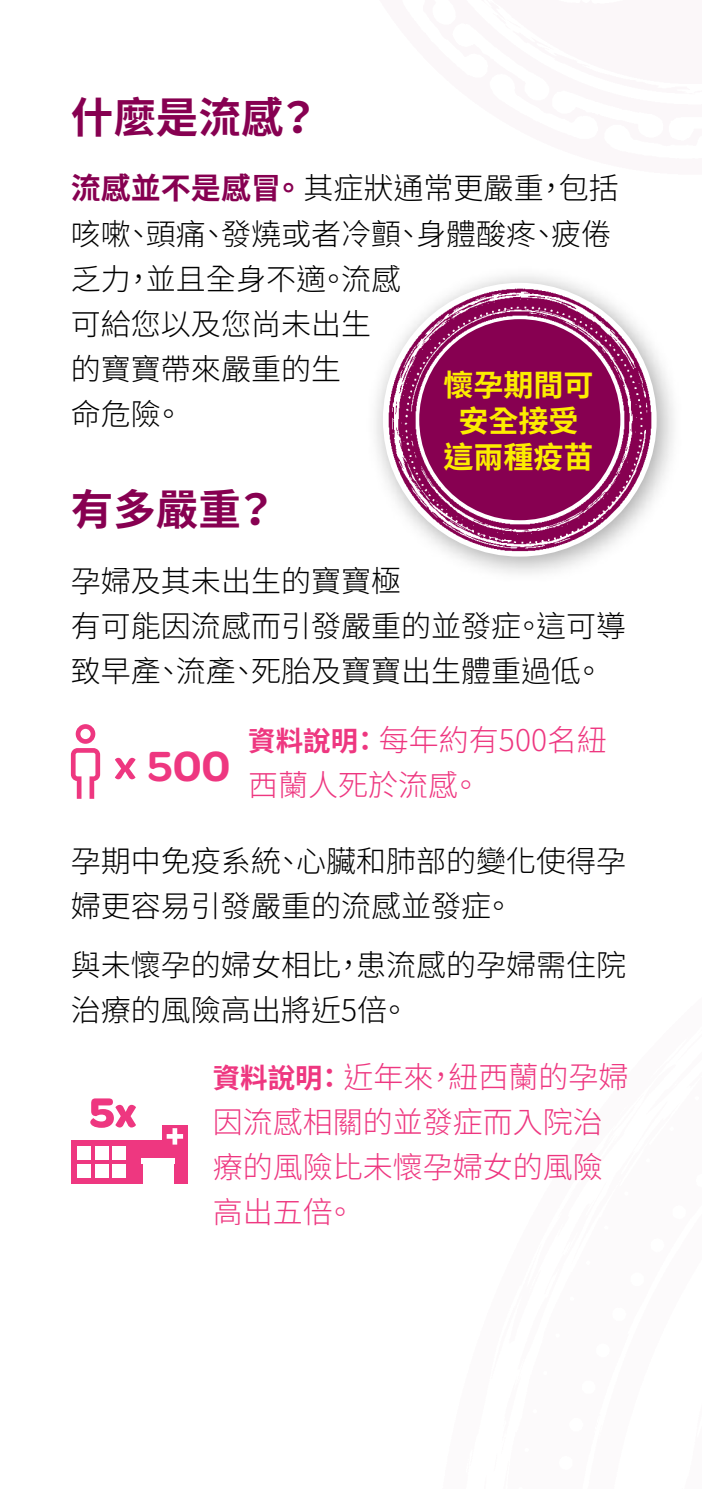
<style>
.page{position:relative;width:702px;height:1489px;background:#fff}
.page>*{position:absolute;margin:0;border:0;box-sizing:border-box;transform-origin:0 0}
.t1{font:600 45px "Omnes";color:#ee3780}
.t2{font:700 42.5px "Noto Sans CJ Ktc";color:#870051}
.t3{font:300 30px/45px "Noto Sans CJ Ktc";color:#000}
.t4{font:300 30px/45px "Noto Sans CJ Ktc";color:#ee3780}
.t5{font:700 30px/36px "Noto Sans CJ Ktc";color:#fced00;text-align:center}
.s1{font-weight:700;color:#870051}
.s2{font-weight:700;font-size:27.5px}
</style>
<div class="page">
<svg style="left:115px;top:757px;width:21px;height:22px"></svg>
<svg style="left:71px;top:724px;width:29px;height:74px"></svg>
<svg style="left:71px;top:1098px;width:117px;height:86px"></svg>
<div style="left:365px;top:265px;width:319px;height:319px;background:#000;opacity:.35"></div>
<img style="left:388px;top:288px;width:263px;height:263px">
<div style="left:419px;top:319px;width:201px;height:201px;background:#870051;border-radius:50%"></div>
<h2 class="t2" style="left:71px;top:94px;width:250px">什麼是流感？</h2>
<p class="t3" style="left:71px;top:167px;width:549px"><span class="s1">流感並不是感冒。</span>其症狀通常更嚴重，包括咳嗽、頭痛、發燒或者冷顫、身體酸疼、疲倦乏力，並且全身不適。流感<br>可給您以及您尚未出生<br>的寶寶帶來嚴重的生<br>命危險。</p>
<p class="t5" style="left:443px;top:367px;width:151px">懷孕期間可安全接受這兩種疫苗</p>
<h2 class="t2" style="left:71px;top:485px;width:207px">有多嚴重？</h2>
<p class="t3" style="left:71px;top:558px;width:556px">孕婦及其未出生的寶寶極<br>有可能因流感而引發嚴重的並發症。這可導致早產、流產、死胎及寶寶出生體重過低。</p>
<h1 class="t1" style="left:148px;top:733px;width:84px">500</h1>
<p class="t4" style="left:248px;top:718px;width:360px"><span class="s2">資料說明：</span>每年約有500名紐西蘭人死於流感。</p>
<p class="t3" style="left:71px;top:839px;width:556px">孕期中免疫系統、心臟和肺部的變化使得孕婦更容易引發嚴重的流感並發症。</p>
<p class="t3" style="left:71px;top:943px;width:556px">與未懷孕的婦女相比，患流感的孕婦需住院治療的風險高出將近5倍。</p>
<p class="t4" style="left:213px;top:1054px;width:417px"><span class="s2">資料說明：</span>近年來，紐西蘭的孕婦因流感相關的並發症而入院治療的風險比未懷孕婦女的風險高出五倍。</p>
</div>
